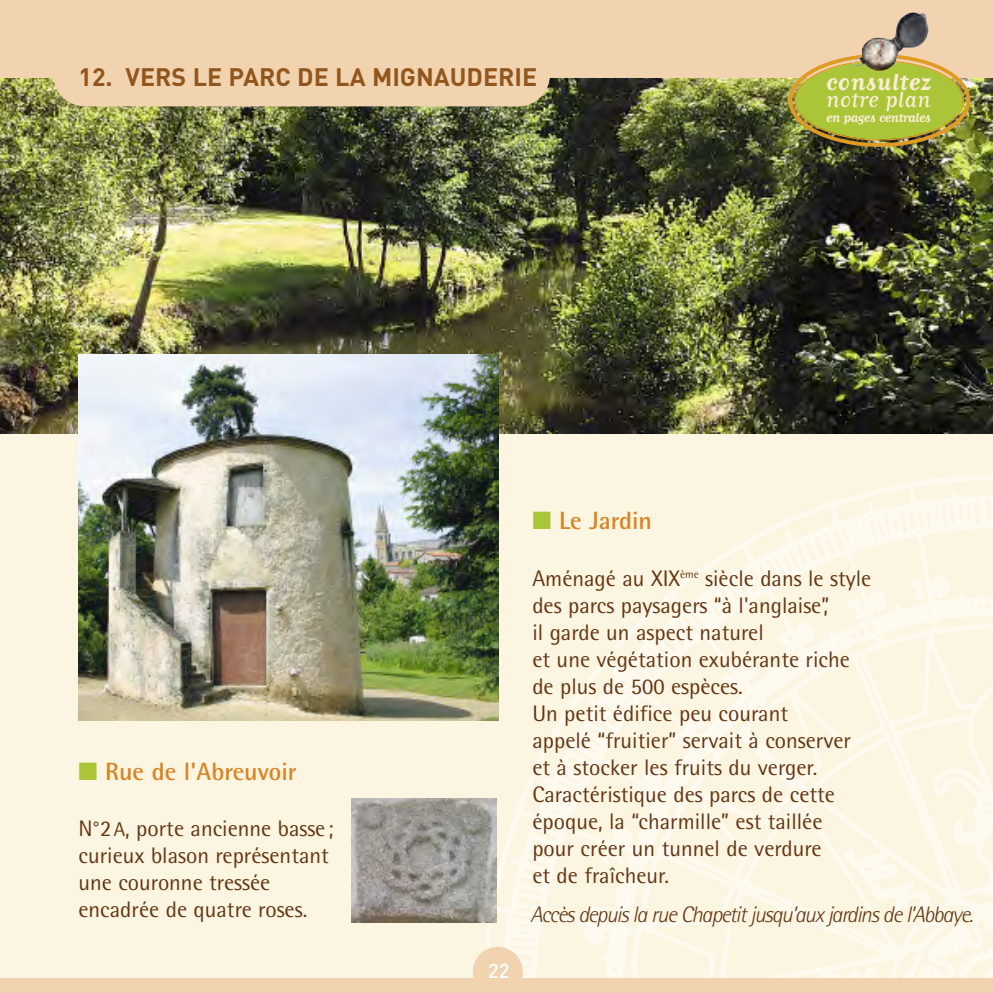
<style>
.page{position:relative;width:993px;height:993px;background:#fff}
.page>*{position:absolute;margin:0;border:0;box-sizing:border-box;transform-origin:0 0}
.t1{font:700 27.25px "Matrix Script";letter-spacing:.025em;color:#fbedd4}
.t2{font:25.75px "Matrix Script";color:#fbedd4}
.t3{font:700 25px "DIN";color:#91561d}
.t4{font:700 25px "Rotis Semi Sans";color:#d98424}
.t5{font:22.5px/27px "Rotis Semi Sans";color:#633613}
.t6{font:italic 300 22.5px "Rotis Semi Sans";letter-spacing:-.05em;color:#633613}
.t7{font:500 20px "DIN";color:#fff}
.t8{font:700 15.25px "Matrix Script";letter-spacing:-.03em;color:#fbedd4}
.s1{color:#aac537}
.s2{font-size:20px}
</style>
<div class="page">
<div style="left:0;top:0;width:992px;height:992px;background:#fcf5e1"></div>
<img style="left:0;top:78px;width:992px;height:355px">
<img style="left:487px;top:471px;width:505px;height:507px">
<div style="left:0;top:0;width:992px;height:78px;background:#f2d3b0"></div>
<div style="left:53px;top:43px;width:497px;height:63px;background:#f2d3b0;border-radius:32px"></div>
<div style="left:0;top:978px;width:992px;height:14px;background:#f2d3b0"></div>
<svg style="left:473px;top:946px;width:49px;height:32px"></svg>
<img style="left:78px;top:354px;width:420px;height:366px">
<img style="left:352px;top:798px;width:144px;height:123px">
<img style="left:786px;top:56px;width:185px;height:93px">
<img style="left:852px;top:12px;width:76px;height:59px">
<p class="t3" style="left:78px;top:63px;width:460px">12. VERS LE PARC DE LA MIGNAUDERIE</p>
<p class="t1" style="left:825px;top:65px;width:106px">consultez</p>
<p class="t2" style="left:826px;top:83px;width:106px">notre plan</p>
<p class="t8" style="left:825px;top:108px;width:106px">en pages centrales</p>
<p class="t4" style="left:78px;top:762px;width:220px"><span class="s1">■</span> Rue de l'Abreuvoir</p>
<p class="t5" style="left:78px;top:817px;width:256px">N°2<span class="s2">A</span>, porte ancienne basse; curieux blason représentant une couronne tressée encadrée de quatre roses.</p>
<p class="t7" style="left:488px;top:959px;width:23px">22</p>
<p class="t4" style="left:532px;top:511px;width:121px"><span class="s1">■</span> Le Jardin</p>
<p class="t5" style="left:532px;top:566px;width:340px">Aménagé au XIX<sup>ème</sup> siècle dans le style des parcs paysagers “à l'anglaise”,<br>il garde un aspect naturel<br>et une végétation exubérante riche de plus de 500 espèces.<br>Un petit édifice peu courant<br>appelé “fruitier” servait à conserver et à stocker les fruits du verger.<br>Caractéristique des parcs de cette époque, la “charmille” est taillée<br>pour créer un tunnel de verdure<br>et de fraîcheur.</p>
<p class="t6" style="left:530px;top:906px;width:444px">Accès depuis la rue Chapetit jusqu’aux jardins de l’Abbaye.</p>
</div>
